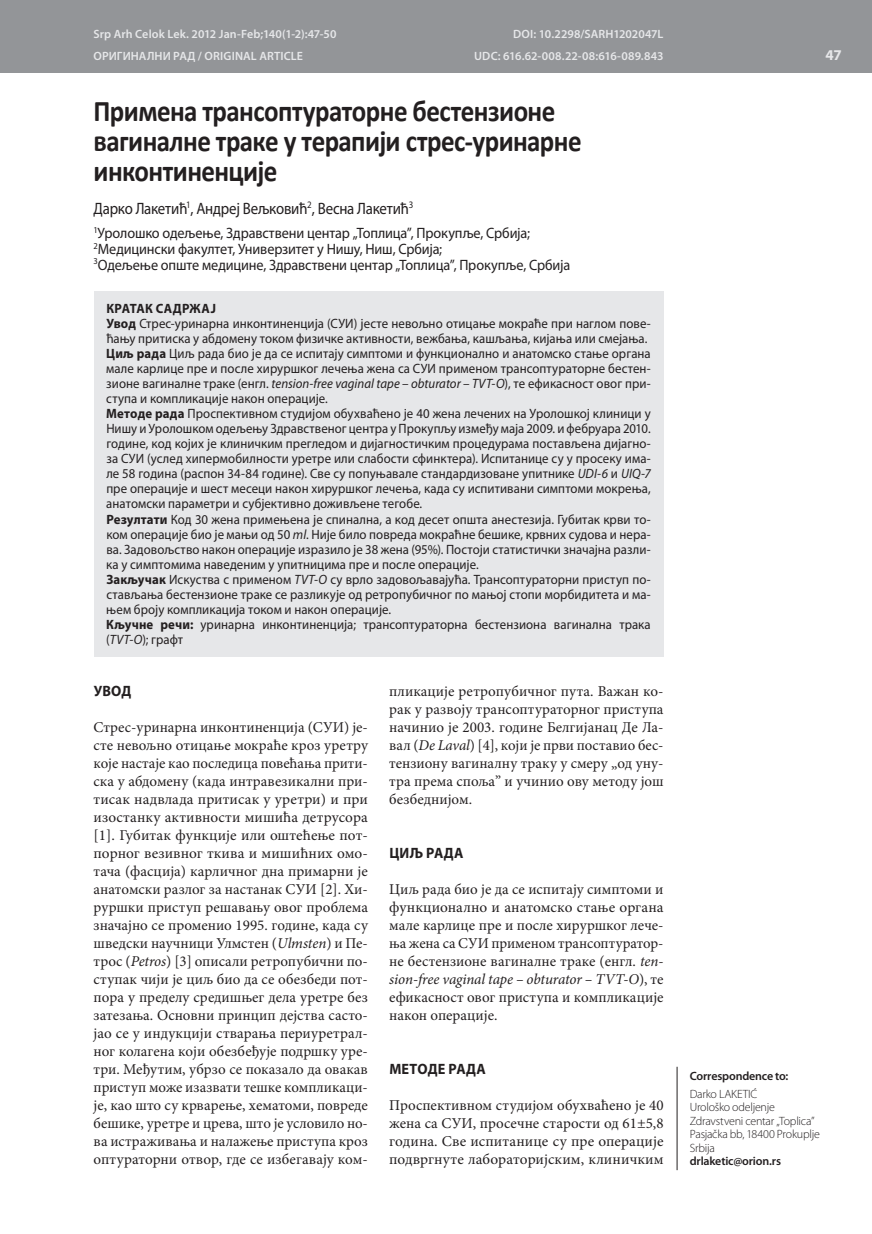
<style>
.page{position:relative;width:872px;height:1234px;background:#fff}
.page>*{position:absolute;margin:0;border:0;box-sizing:border-box;transform-origin:0 0}
.t1{font:700 30px/30px "Calibri";letter-spacing:-.02em;color:#231f20;scale:.9 1}
.t2{font:16.5px "Myriad Pro";letter-spacing:-.015em;color:#231f20;scale:.9 1}
.t3{font:15px/18px "Minion Pro";color:#231f20;text-align:justify}
.t4{font:15px/15.8px "Myriad Pro";letter-spacing:-.01em;color:#231f20;scale:.95 1}
.t5{font:700 15px "Myriad Pro";letter-spacing:.02em;color:#231f20;scale:.95 1}
.t6{font:700 15px "Myriad Pro";color:#e6e7e9}
.t7{font:13.5px/15px "Myriad Pro";letter-spacing:.005em;color:#231f20;scale:.95 1}
.t8{font:600 12px "Myriad Pro";letter-spacing:.005em;color:#e6e7e9}
.t9{font:300 12px/13.5px "Myriad Pro";letter-spacing:-.02em;color:#231f20}
.t10{font:600 12px "Myriad Pro";letter-spacing:-.015em;color:#231f20}
.s1{font-weight:700}
.s2{font-style:italic}
</style>
<div class="page">
<div style="left:0;top:0;width:872px;height:72px;background:#939598"></div>
<hr style="left:677px;top:1066px;width:1px;height:103px;background:#231f20">
<div style="left:94px;top:291px;width:569px;height:365px;background:#e6e7e9"></div>
<p class="t8" style="left:94px;top:26px;width:244px">Srp Arh Celok Lek. 2012 Jan-Feb;140(1-2):47-50</p>
<p class="t8" style="left:513px;top:26px;width:152px">DOI: 10.2298/SARH1202047L</p>
<p class="t8" style="left:94px;top:48px;width:211px">ОРИГИНАЛНИ РАД / ORIGINAL ARTICLE</p>
<p class="t8" style="left:474px;top:48px;width:191px">UDC: 616.62-008.22-08:616-089.843</p>
<h1 class="t1" style="left:94px;top:96px;width:544px">Примена трансоптураторне бестензионе вагиналне траке у терапији стрес-уринарне инконтиненције</h1>
<p class="t2" style="left:94px;top:198px;width:357px">Дарко Лакетић<sup>1</sup>, Андреј Вељковић<sup>2</sup>, Весна Лакетић<sup>3</sup></p>
<p class="t4" style="left:94px;top:225px;width:503px"><sup>1</sup>Уролошко одељење, Здравствени центар „Топлица”, Прокупље, Србија;<br><sup>2</sup>Медицински факултет, Универзитет у Нишу, Ниш, Србија;<br><sup>3</sup>Одељење опште медицине, Здравствени центар „Топлица”, Прокупље, Србија</p>
<p class="t7" style="left:106px;top:301px;width:574px"><span class="s1">КРАТАК САДРЖАЈ<br>Увод</span> Стрес-уринарна инконтиненција (СУИ) јесте невољно отицање мокраће при наглом пове&shy;ћању притиска у абдомену током физичке активности, вежбања, кашљања, кијања или смејања.<br><span class="s1">Циљ рада</span> Циљ рада био је да се испитају симптоми и функционално и анатомско стање органа мале карлице пре и после хируршког лечења жена са СУИ применом трансоптураторне бестен&shy;зионе вагиналне траке (енгл. <span class="s2">tension-free vaginal tape – obturator – TVT-O</span>), те ефикасност овог при&shy;ступа и компликације након операције.<br><span class="s1">Методе рада</span> Проспективном студијом обухваћено је 40 жена лечених на Уролошкој клиници у Нишу и Уролошком одељењу Здравственог центра у Прокупљу између маја 2009. и фебруара 2010. године, код којих је клиничким прегледом и дијагностичким процедурама постављена дијагно&shy;за СУИ (услед хипермобилности уретре или слабости сфинктера). Испитанице су у просеку има&shy;ле 58 година (распон 34-84 године). Све су попуњавале стандардизоване упитнике <span class="s2">UDI-6</span> и <span class="s2">UIQ-7 </span>пре операције и шест месеци након хируршког лечења, када су испитивани симптоми мокрења, анатомски параметри и субјективно доживљене тегобе.<br><span class="s1">Резултати</span> Код 30 жена примењена је спинална, а код десет општа анестезија. Губитак крви то&shy;ком операције био је мањи од 50 <span class="s2">ml</span>. Није било повреда мокраћне бешике, крвних судова и нера&shy;ва. Задовољство након операције изразило је 38 жена (95%). Постоји статистички значајна разли&shy;ка у симптомима наведеним у упитницима пре и после операције.<br><span class="s1">Закључак</span> Искуства с применом <span class="s2">TVT-O</span> су врло задовољавајућа. Трансоптураторни приступ по&shy;стављања бестензионе траке се разликује од ретропубичног по мањој стопи морбидитета и ма&shy;њем броју компликација током и након операције.<br><span class="s1">Кључне речи:</span> уринарна инконтиненција; трансоптураторна бестензиона вагинална трака (<span class="s2">TVT-O</span>); графт</p>
<p class="t5" style="left:94px;top:680px;width:41px">УВОД</p>
<p class="t3" style="left:94px;top:717px;width:276px">Стрес-уринарна инконтиненција (СУИ) је&shy;сте невољно отицање мокраће кроз уретру које настаје као последица повећања прити&shy;ска у абдомену (када интравезикални при&shy;тисак надвлада притисак у уретри) и при изостанку активности мишића детрусора [1]. Губитак функције или оштећење пот&shy;порног везивног ткива и мишићних омо&shy;тача (фасција) карличног дна примарни је анатомски разлог за настанак СУИ [2]. Хи&shy;руршки приступ решавању овог проблема значајно се променио 1995. године, када су шведски научници Улмстен (<span class="s2">Ulmsten</span>) и Пе&shy;трос (<span class="s2">Petros</span>) [3] описали ретропубични по&shy;ступак чији је циљ био да се обезбеди пот&shy;пора у пределу средишњег дела уретре без затезања. Основни принцип дејства састо&shy;јао се у индукцији стварања периуретрал&shy;ног колагена који обезбеђује подршку уре&shy;три. Међутим, убрзо се показало да овакав приступ може изазвати тешке компликаци&shy;је, као што су крварење, хематоми, повреде бешике, уретре и црева, што је условило но&shy;ва истраживања и налажење приступа кроз оптураторни отвор, где се избегавају ком-</p>
<p class="t3" style="left:389px;top:681px;width:276px">пликације ретропубичног пута. Важан ко&shy;рак у развоју трансоптураторног приступа начинио је 2003. године Белгијанац Де Ла&shy;вал (<span class="s2">De Laval</span>) [4], који је први поставио бес&shy;тензиону вагиналну траку у смеру „од уну&shy;тра према споља” и учинио ову методу још безбеднијом.</p>
<p class="t5" style="left:389px;top:842px;width:80px">ЦИЉ РАДА</p>
<p class="t3" style="left:389px;top:879px;width:276px">Циљ рада био је да се испитају симптоми и функционално и анатомско стање органа мале карлице пре и после хируршког лече&shy;ња жена са СУИ применом трансоптуратор&shy;не бестензионе вагиналне траке (енгл. <span class="s2">ten&shy;sion-free vaginal tape – obturator – TVT-O</span>), те ефикасност овог приступа и компликације након операције.</p>
<p class="t5" style="left:389px;top:1058px;width:103px">МЕТОДЕ РАДА</p>
<p class="t3" style="left:389px;top:1095px;width:276px">Проспективном студијом обухваћено је 40 жена са СУИ, просечне старости од 61±5,8 година. Све испитанице су пре операције подвргнуте лабораторијским, клиничким</p>
<p class="t6" style="left:825px;top:45px;width:18px">47</p>
<p class="t10" style="left:690px;top:1067px;width:100px">Correspondence to:</p>
<p class="t9" style="left:690px;top:1086px;width:132px">Darko LAKETIĆ<br>Urološko odeljenje<br>Zdravstveni centar „Toplica”<br>Pasjačka bb, 18400 Prokuplje<br>Srbija</p>
<p class="t10" style="left:690px;top:1153px;width:93px">drlaketic@orion.rs</p>
</div>
